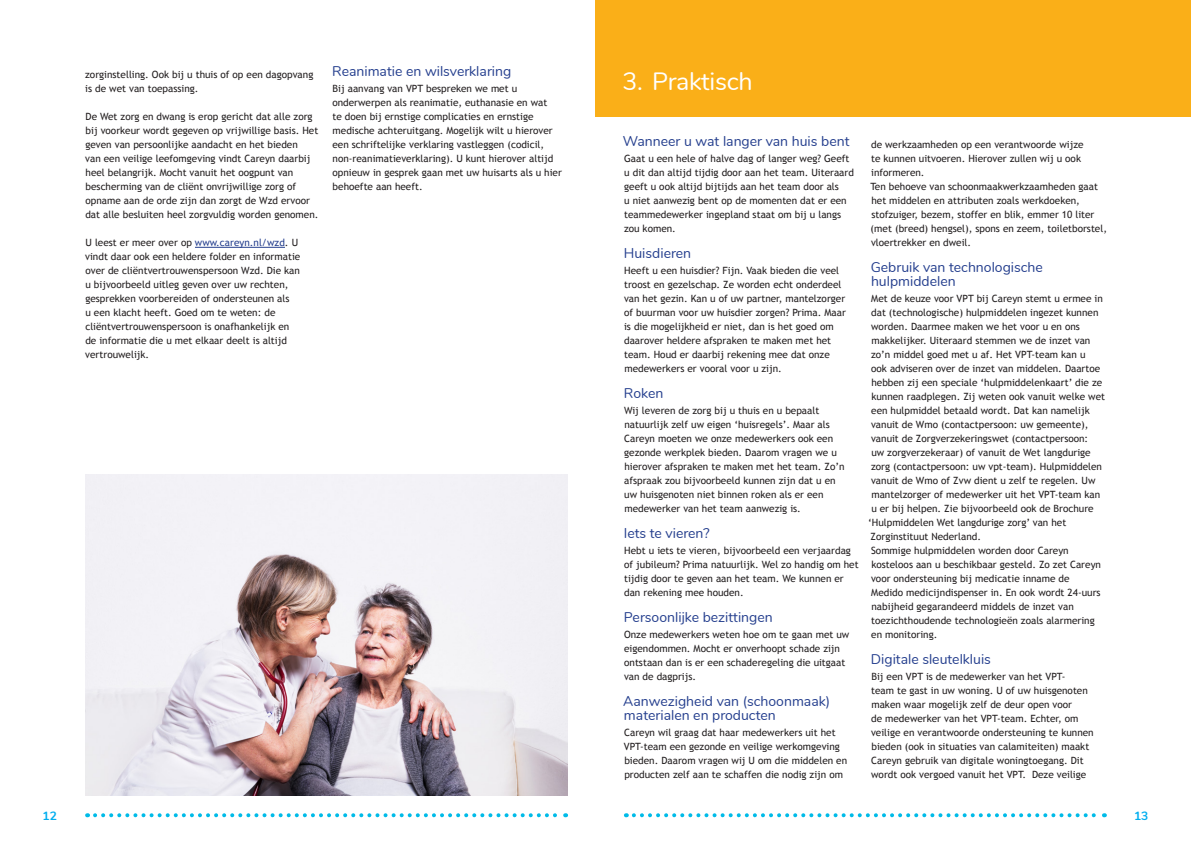
<style>
.page{position:relative;width:1191px;height:842px;background:#fff}
.page>*{position:absolute;margin:0;border:0;box-sizing:border-box;transform-origin:0 0}
.t1{font:25px "Nunito";letter-spacing:-.01em;color:#fff}
.Kopje_niveau_3{font:14px/14px "Nunito";color:#253f8e}
.t2{font:700 12px "Nunito";color:#00aeef}
.Brood{font:10px/14px "Trebuchet MS";color:#231f20}
.s1{color:#253f8e}
</style>
<div class="page">
<svg style="left:634px;top:813px;width:471px;height:4px"></svg>
<svg style="left:95px;top:813px;width:471px;height:4px"></svg>
<div style="left:595px;top:0;width:596px;height:116px;background:#faaf18"></div>
<hr style="left:195px;top:247px;width:90px;height:1px;background:#253f8e">
<img style="left:85px;top:474px;width:482px;height:322px">
<p class="Brood" style="left:85px;top:68px;width:230px">zorginstelling. Ook bij u thuis of op een dagopvang is de wet van toepassing.</p>
<p class="Brood" style="left:85px;top:110px;width:235px">De Wet zorg en dwang is erop gericht dat alle zorg bij voorkeur wordt gegeven op vrijwillige basis. Het geven van persoonlijke aandacht en het bieden<br>van een veilige leefomgeving vindt Careyn daarbij heel belangrijk. Mocht vanuit het oogpunt van bescherming van de cliënt onvrijwillige zorg of opname aan de orde zijn dan zorgt de Wzd ervoor dat alle besluiten heel zorgvuldig worden genomen.</p>
<p class="Brood" style="left:85px;top:236px;width:217px">U leest er meer over op <span class="s1">www.careyn.nl/wzd</span>. U vindt daar ook een heldere folder en informatie over de cliëntvertrouwenspersoon Wzd. Die kan u bijvoorbeeld uitleg geven over uw rechten, gesprekken voorbereiden of ondersteunen als<br>u een klacht heeft. Goed om te weten: de cliëntvertrouwenspersoon is onafhankelijk en de informatie die u met elkaar deelt is altijd vertrouwelijk.</p>
<p class="Kopje_niveau_3" style="left:332px;top:63px;width:181px">Reanimatie en wilsverklaring</p>
<p class="Brood" style="left:332px;top:82px;width:231px">Bij aanvang van VPT bespreken we met u onderwerpen als reanimatie, euthanasie en wat<br>te doen bij ernstige complicaties en ernstige medische achteruitgang. Mogelijk wilt u hierover een schriftelijke verklaring vastleggen (codicil, non-reanimatieverklaring). U kunt hierover altijd opnieuw in gesprek gaan met uw huisarts als u hier behoefte aan heeft.</p>
<p class="t1" style="left:622px;top:63px;width:132px">3. Praktisch</p>
<p class="Kopje_niveau_3" style="left:623px;top:133px;width:228px">Wanneer u wat langer van huis bent</p>
<p class="Brood" style="left:624px;top:152px;width:231px">Gaat u een hele of halve dag of langer weg? Geeft u dit dan altijd tijdig door aan het team. Uiteraard geeft u ook altijd bijtijds aan het team door als<br>u niet aanwezig bent op de momenten dat er een teammedewerker ingepland staat om bij u langs zou komen.</p>
<p class="Kopje_niveau_3" style="left:624px;top:245px;width:69px">Huisdieren</p>
<p class="Brood" style="left:624px;top:264px;width:223px">Heeft u een huisdier? Fijn. Vaak bieden die veel troost en gezelschap. Ze worden echt onderdeel van het gezin. Kan u of uw partner, mantelzorger of buurman voor uw huisdier zorgen? Prima. Maar is die mogelijkheid er niet, dan is het goed om daarover heldere afspraken te maken met het team. Houd er daarbij rekening mee dat onze medewerkers er vooral voor u zijn.</p>
<p class="Kopje_niveau_3" style="left:624px;top:385px;width:41px">Roken</p>
<p class="Brood" style="left:624px;top:404px;width:222px">Wij leveren de zorg bij u thuis en u bepaalt natuurlijk zelf uw eigen ‘huisregels’. Maar als Careyn moeten we onze medewerkers ook een gezonde werkplek bieden. Daarom vragen we u hierover afspraken te maken met het team. Zo’n afspraak zou bijvoorbeeld kunnen zijn dat u en uw huisgenoten niet binnen roken als er een medewerker van het team aanwezig is.</p>
<p class="Kopje_niveau_3" style="left:624px;top:525px;width:87px">Iets te vieren?</p>
<p class="Brood" style="left:624px;top:544px;width:236px">Hebt u iets te vieren, bijvoorbeeld een verjaardag of jubileum? Prima natuurlijk. Wel zo handig om het tijdig door te geven aan het team. We kunnen er dan rekening mee houden.</p>
<p class="Kopje_niveau_3" style="left:624px;top:609px;width:150px">Persoonlijke bezittingen</p>
<p class="Brood" style="left:624px;top:628px;width:227px">Onze medewerkers weten hoe om te gaan met uw eigendommen. Mocht er onverhoopt schade zijn ontstaan dan is er een schaderegeling die uitgaat van de dagprijs.</p>
<p class="Kopje_niveau_3" style="left:623px;top:693px;width:208px">Aanwezigheid van (schoonmaak) materialen en producten</p>
<p class="Brood" style="left:624px;top:726px;width:225px">Careyn wil graag dat haar medewerkers uit het VPT-team een gezonde en veilige werkomgeving bieden. Daarom vragen wij U om die middelen en producten zelf aan te schaffen die nodig zijn om</p>
<p class="Brood" style="left:871px;top:138px;width:214px">de werkzaamheden op een verantwoorde wijze te kunnen uitvoeren. Hierover zullen wij u ook informeren.</p>
<p class="Brood" style="left:870px;top:180px;width:238px">Ten behoeve van schoonmaakwerkzaamheden gaat het middelen en attributen zoals werkdoeken, stofzuiger, bezem, stoffer en blik, emmer 10 liter (met (breed) hengsel), spons en zeem, toiletborstel, vloertrekker en dweil.</p>
<p class="Kopje_niveau_3" style="left:870px;top:259px;width:174px">Gebruik van technologische hulpmiddelen</p>
<p class="Brood" style="left:871px;top:292px;width:233px">Met de keuze voor VPT bij Careyn stemt u ermee in</p>
<p class="Brood" style="left:871px;top:306px;width:229px">dat (technologische) hulpmiddelen ingezet kunnen</p>
<p class="Brood" style="left:871px;top:320px;width:210px">worden. Daarmee maken we het voor u en ons</p>
<p class="Brood" style="left:871px;top:334px;width:220px">makkelijker. Uiteraard stemmen we de inzet van</p>
<p class="Brood" style="left:871px;top:348px;width:216px">zo’n middel goed met u af. Het VPT-team kan u</p>
<p class="Brood" style="left:871px;top:362px;width:230px">ook adviseren over de inzet van middelen. Daartoe</p>
<p class="Brood" style="left:871px;top:376px;width:232px">hebben zij een speciale ‘hulpmiddelenkaart’ die ze</p>
<p class="Brood" style="left:871px;top:390px;width:235px">kunnen raadplegen. Zij weten ook vanuit welke wet</p>
<p class="Brood" style="left:871px;top:404px;width:220px">een hulpmiddel betaald wordt. Dat kan namelijk</p>
<p class="Brood" style="left:871px;top:418px;width:219px">vanuit de Wmo (contactpersoon: uw gemeente),</p>
<p class="Brood" style="left:871px;top:432px;width:219px">vanuit de Zorgverzekeringswet (contactpersoon:</p>
<p class="Brood" style="left:871px;top:446px;width:221px">uw zorgverzekeraar) of vanuit de Wet langdurige</p>
<p class="Brood" style="left:871px;top:460px;width:232px">zorg (contactpersoon: uw vpt-team). Hulpmiddelen</p>
<p class="Brood" style="left:871px;top:474px;width:226px">vanuit de Wmo of Zvw dient u zelf te regelen. Uw</p>
<p class="Brood" style="left:871px;top:488px;width:230px">mantelzorger of medewerker uit het VPT-team kan</p>
<p class="Brood" style="left:871px;top:502px;width:224px">u er bij helpen. Zie bijvoorbeeld ook de Brochure</p>
<p class="Brood" style="left:868px;top:516px;width:200px">‘Hulpmiddelen Wet langdurige zorg’ van het</p>
<p class="Brood" style="left:870px;top:530px;width:112px">Zorginstituut Nederland.</p>
<p class="Brood" style="left:871px;top:544px;width:231px">Sommige hulpmiddelen worden door Careyn kosteloos aan u beschikbaar gesteld. Zo zet Careyn voor ondersteuning bij medicatie inname de Medido medicijndispenser in. En ook wordt 24-uurs nabijheid gegarandeerd middels de inzet van toezichthoudende technologieën zoals alarmering en monitoring.</p>
<p class="Kopje_niveau_3" style="left:871px;top:651px;width:122px">Digitale sleutelkluis</p>
<p class="Brood" style="left:871px;top:670px;width:224px">Bij een VPT is de medewerker van het VPT-<br>team te gast in uw woning. U of uw huisgenoten maken waar mogelijk zelf de deur open voor<br>de medewerker van het VPT-team. Echter, om veilige en verantwoorde ondersteuning te kunnen bieden (ook in situaties van calamiteiten) maakt Careyn gebruik van digitale woningtoegang. Dit wordt ook vergoed vanuit het VPT. Deze veilige</p>
<p class="t2" style="left:43px;top:807px;width:16px">12</p>
<p class="t2" style="left:1134px;top:807px;width:16px">13</p>
</div>
